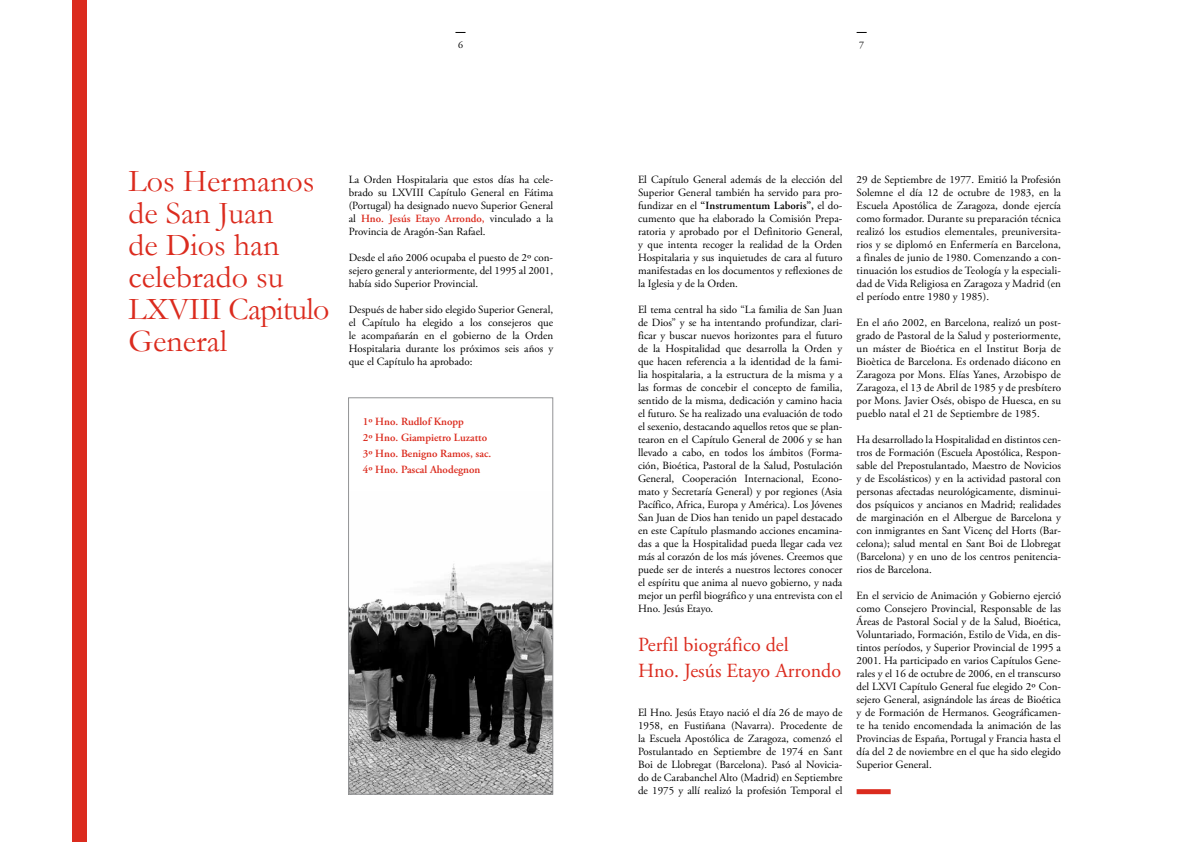
<style>
.page{position:relative;width:1191px;height:842px;background:#fff}
.page>*{position:absolute;margin:0;border:0;box-sizing:border-box;transform-origin:0 0}
.t1{font:32px/32px "Garamond";color:#db2b1e}
.t2{font:20px/26px "Adobe Garamond Pro";color:#db2b1e}
.t3{font:11px/13px "Adobe Garamond Pro";color:#000;text-align:justify}
.t4{font:600 11px/15.8px "Adobe Garamond Pro";color:#db2b1e}
.t5{font:10px "Adobe Garamond Pro";color:#000}
.s1{font-weight:600;color:#db2b1e}
.s2{font-weight:600}
</style>
<div class="page">
<img style="left:350px;top:563px;width:201px;height:229px">
<div style="left:348px;top:397px;width:205px;height:397px;border:1px solid #929395"></div>
<div style="left:72px;top:0;width:14px;height:842px;background:#db2b1e"></div>
<div style="left:856px;top:789px;width:34px;height:5px;background:#db2b1e"></div>
<p class="t5" style="left:458px;top:39px;width:6px">6</p>
<p class="t5" style="left:859px;top:39px;width:6px">7</p>
<h1 class="t1" style="left:129px;top:165px;width:202px">Los Hermanos de San Juan<br>de Dios han celebrado su<br>LXVIII Capitulo<br>General</h1>
<p class="t3" style="left:349px;top:173px;width:206px">La Orden Hospitalaria que estos días ha cele&shy;brado su LXVIII Capítulo General en Fátima (Portugal) ha designado nuevo Superior General al <span class="s1">Hno. Jesús Etayo Arrondo,</span> vinculado a la Provincia de Aragón-San Rafael.</p>
<p class="t3" style="left:349px;top:251px;width:206px">Desde el año 2006 ocupaba el puesto de 2º con&shy;sejero general y anteriormente, del 1995 al 2001, había sido Superior Provincial.</p>
<p class="t3" style="left:349px;top:304px;width:206px">Después de haber sido elegido Superior General, el Capítulo ha elegido a los consejeros que le acompañarán en el gobierno de la Orden Hospitalaria durante los próximos seis años y que el Capítulo ha aprobado:</p>
<p class="t4" style="left:363px;top:414px;width:130px">1º Hno. Rudlof Knopp<br>2º Hno. Giampietro Luzatto<br>3º Hno. Benigno Ramos, sac.<br>4º Hno. Pascal Ahodegnon</p>
<p class="t3" style="left:638px;top:174px;width:206px">El Capítulo General además de la elección del Superior General también ha servido para pro&shy;fundizar en el <span class="s2">“Instrumentum Laboris”,</span> el do&shy;cumento que ha elaborado la Comisión Prepa&shy;ratoria y aprobado por el Definitorio General, y que intenta recoger la realidad de la Orden Hospitalaria y sus inquietudes de cara al futuro manifestadas en los documentos y reflexiones de la Iglesia y de la Orden.</p>
<p class="t3" style="left:638px;top:304px;width:206px">El tema central ha sido “La familia de San Juan de Dios” y se ha intentando profundizar, clari&shy;ficar y buscar nuevos horizontes para el futuro de la Hospitalidad que desarrolla la Orden y que hacen referencia a la identidad de la fami&shy;lia hospitalaria, a la estructura de la misma y a las formas de concebir el concepto de familia, sentido de la misma, dedicación y camino hacia el futuro. Se ha realizado una evaluación de todo el sexenio, destacando aquellos retos que se plan&shy;tearon en el Capítulo General de 2006 y se han llevado a cabo, en todos los ámbitos (Forma&shy;ción, Bioética, Pastoral de la Salud, Postulación General, Cooperación Internacional, Econo&shy;mato y Secretaría General) y por regiones (Asia Pacífico, Africa, Europa y América). Los Jóvenes San Juan de Dios han tenido un papel destacado en este Capítulo plasmando acciones encamina&shy;das a que la Hospitalidad pueda llegar cada vez más al corazón de los más jóvenes. Creemos que puede ser de interés a nuestros lectores conocer el espíritu que anima al nuevo gobierno, y nada mejor un perfil biográfico y una entrevista con el Hno. Jesús Etayo.</p>
<h2 class="t2" style="left:638px;top:632px;width:205px">Perfil biográfico del<br>Hno. Jesús Etayo Arrondo</h2>
<p class="t3" style="left:638px;top:706px;width:206px">El Hno. Jesús Etayo nació el día 26 de mayo de 1958, en Fustiñana (Navarra). Procedente de la Escuela Apostólica de Zaragoza, comenzó el Postulantado en Septiembre de 1974 en Sant Boi de Llobregat (Barcelona). Pasó al Novicia&shy;do de Carabanchel Alto (Madrid) en Septiembre de 1975 y allí realizó la profesión Temporal el</p>
<p class="t3" style="left:856px;top:173px;width:206px">29 de Septiembre de 1977. Emitió la Profesión Solemne el día 12 de octubre de 1983, en la Escuela Apostólica de Zaragoza, donde ejercía como formador. Durante su preparación técnica realizó los estudios elementales, preuniversita&shy;rios y se diplomó en Enfermería en Barcelona, a finales de junio de 1980. Comenzando a con&shy;tinuación los estudios de Teología y la especiali&shy;dad de Vida Religiosa en Zaragoza y Madrid (en el período entre 1980 y 1985).</p>
<p class="t3" style="left:856px;top:317px;width:206px">En el año 2002, en Barcelona, realizó un post&shy;grado de Pastoral de la Salud y posteriormente, un máster de Bioética en el Institut Borja de Bioètica de Barcelona. Es ordenado diácono en Zaragoza por Mons. Elías Yanes, Arzobispo de Zaragoza, el 13 de Abril de 1985 y de presbítero por Mons. Javier Osés, obispo de Huesca, en su pueblo natal el 21 de Septiembre de 1985.</p>
<p class="t3" style="left:856px;top:434px;width:206px">Ha desarrollado la Hospitalidad en distintos cen&shy;tros de Formación (Escuela Apostólica, Respon&shy;sable del Prepostulantado, Maestro de Novicios y de Escolásticos) y en la actividad pastoral con personas afectadas neurológicamente, disminui&shy;dos psíquicos y ancianos en Madrid; realidades de marginación en el Albergue de Barcelona y con inmigrantes en Sant Vicenç del Horts (Bar&shy;celona); salud mental en Sant Boi de Llobregat (Barcelona) y en uno de los centros penitencia&shy;rios de Barcelona.</p>
<p class="t3" style="left:856px;top:590px;width:206px">En el servicio de Animación y Gobierno ejerció como Consejero Provincial, Responsable de las Áreas de Pastoral Social y de la Salud, Bioética, Voluntariado, Formación, Estilo de Vida, en dis&shy;tintos períodos, y Superior Provincial de 1995 a 2001. Ha participado en varios Capítulos Gene&shy;rales y el 16 de octubre de 2006, en el transcurso del LXVI Capítulo General fue elegido 2º Con&shy;sejero General, asignándole las áreas de Bioética y de Formación de Hermanos. Geográficamen&shy;te ha tenido encomendada la animación de las Provincias de España, Portugal y Francia hasta el día del 2 de noviembre en el que ha sido elegido Superior General.</p>
</div>
